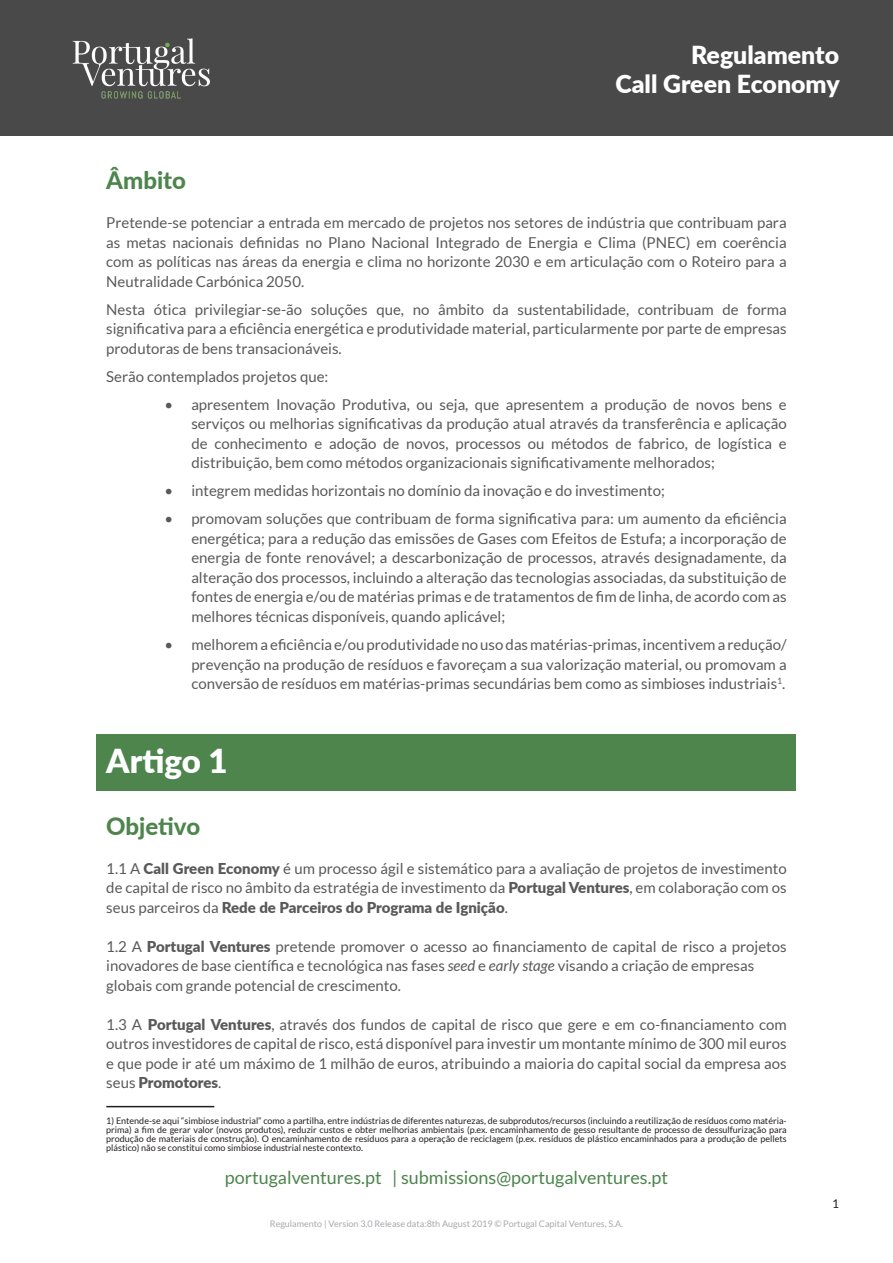
<style>
.page{position:relative;width:893px;height:1263px;background:#fff}
.page>*{position:absolute;margin:0;border:0;box-sizing:border-box;transform-origin:0 0}
.titulos_PV{font:900 33px "Lato";color:#fff}
.t1{font:900 24.9px/29.8px "Lato";color:#fff;text-align:right}
.subtitulos_PV{font:800 24px "Lato";letter-spacing:-.005em;color:#4d854d}
.titulos_PV-2{font:800 24px "Lato";color:#4d854d}
.t2{font:18px "Lato";color:#4d854d}
.titulos_PV-3{font:15px/19.5px "Lato";color:#595959;text-align:justify}
.texto_PV{font:15px/19.5px "Lato";color:#595959;text-align:justify}
.t3{font:12px "Lato";color:#231f20}
.t4{font:9px/9px "Lato";color:#231f20;text-align:justify}
.t5{font:9px "Lato";color:#a8a9ad}
.s1{font-weight:900}
.s2{font-style:italic}
</style>
<div class="page">
<div style="left:1px;top:1px;width:892px;height:135px;background:#494949"></div>
<img style="left:72px;top:38px;width:138px;height:61px">
<div style="left:97px;top:735px;width:699px;height:56px;background:#4d854d"></div>
<hr style="left:106px;top:1106px;width:108px;height:1px;background:#231f20">
<h2 class="t1" style="left:615px;top:38px;width:226px">Regulamento<br>Call Green Economy</h2>
<p class="titulos_PV-2" style="left:106px;top:163px;width:81px">Âmbito</p>
<p class="titulos_PV-3" style="left:106px;top:213px;width:682px">Pretende-se potenciar a entrada em mercado de projetos nos setores de indústria que contribuam para as metas nacionais definidas no Plano Nacional Integrado de Energia e Clima (PNEC) em coerência com as políticas nas áreas da energia e clima no horizonte 2030 e em articulação com o Roteiro para a Neutralidade Carbónica 2050.</p>
<p class="titulos_PV-3" style="left:106px;top:300px;width:682px">Nesta ótica privilegiar-se-ão soluções que, no âmbito da sustentabilidade, contribuam de forma significativa para a eficiência energética e produtividade material, particularmente por parte de empresas produtoras de bens transacionáveis.</p>
<p class="titulos_PV-3" style="left:106px;top:367px;width:224px">Serão contemplados projetos que:</p>
<p class="titulos_PV-3" style="left:191px;top:395px;width:597px;text-indent:-27px">• apresentem Inovação Produtiva, ou seja, que apresentem a produção de novos bens e serviços ou melhorias significativas da produção atual através da transferência e aplicação de conhecimento e adoção de novos, processos ou métodos de fabrico, de logística e distribuição, bem como métodos organizacionais significativamente melhorados;</p>
<p class="titulos_PV-3" style="left:164px;top:481px;width:502px">• integrem medidas horizontais no domínio da inovação e do investimento;</p>
<p class="titulos_PV-3" style="left:191px;top:509px;width:597px;text-indent:-27px">• promovam soluções que contribuam de forma significativa para: um aumento da eficiência energética; para a redução das emissões de Gases com Efeitos de Estufa; a incorporação de energia de fonte renovável; a descarbonização de processos, através designadamente, da alteração dos processos, incluindo a alteração das tecnologias associadas, da substituição de fontes de energia e/ou de matérias primas e de tratamentos de fim de linha, de acordo com as melhores técnicas disponíveis, quando aplicável;</p>
<p class="titulos_PV-3" style="left:191px;top:635px;width:597px;text-indent:-27px">• melhorem a eficiência e/ou produtividade no uso das matérias-primas, incentivem a redução/ prevenção na produção de resíduos e favoreçam a sua valorização material, ou promovam a conversão de resíduos em matérias-primas secundárias bem como as simbioses industriais<sup>1</sup>.</p>
<p class="titulos_PV" style="left:106px;top:736px;width:123px">Artigo 1</p>
<p class="subtitulos_PV" style="left:106px;top:808px;width:95px">Objetivo</p>
<p class="texto_PV" style="left:106px;top:858px;width:682px">1.1 A <span class="s1">Call Green Economy</span> é um processo ágil e sistemático para a avaliação de projetos de investimento de capital de risco no âmbito da estratégia de investimento da <span class="s1">Portugal Ventures</span>, em colaboração com os seus parceiros da <span class="s1">Rede de Parceiros do Programa de Ignição</span>.</p>
<p class="texto_PV" style="left:106px;top:936px;width:682px">1.2 A <span class="s1">Portugal Ventures</span> pretende promover o acesso ao financiamento de capital de risco a projetos inovadores de base científica e tecnológica nas fases <span class="s2">seed</span> e <span class="s2">early stage</span> visando a criação de empresas</p>
<p class="texto_PV" style="left:106px;top:975px;width:296px">globais com grande potencial de crescimento.</p>
<p class="texto_PV" style="left:106px;top:1014px;width:682px">1.3 A <span class="s1">Portugal Ventures</span>, através dos fundos de capital de risco que gere e em co-financiamento com outros investidores de capital de risco, está disponível para investir um montante mínimo de 300 mil euros e que pode ir até um máximo de 1 milhão de euros, atribuindo a maioria do capital social da empresa aos seus <span class="s1">Promotores</span>.</p>
<p class="t4" style="left:106px;top:1116px;width:682px">1) Entende-se aqui “simbiose industrial” como a partilha, entre indústrias de diferentes naturezas, de subprodutos/recursos (incluindo a reutilização de resíduos como matéria&shy;prima) a fim de gerar valor (novos produtos), reduzir custos e obter melhorias ambientais (p.ex. encaminhamento de gesso resultante de processo de dessulfurização para produção de materiais de construção). O encaminhamento de resíduos para a operação de reciclagem (p.ex. resíduos de plástico encaminhados para a produção de pellets plástico) não se constitui como simbiose industrial neste contexto.</p>
<p class="t2" style="left:225px;top:1167px;width:445px">portugalventures.pt | submissions@portugalventures.pt</p>
<p class="t5" style="left:270px;top:1219px;width:355px">Regulamento | Version 3.0 Release data:8th August 2019 © Portugal Capital Ventures, S.A.</p>
<p class="t3" style="left:832px;top:1197px;width:8px">1</p>
</div>
